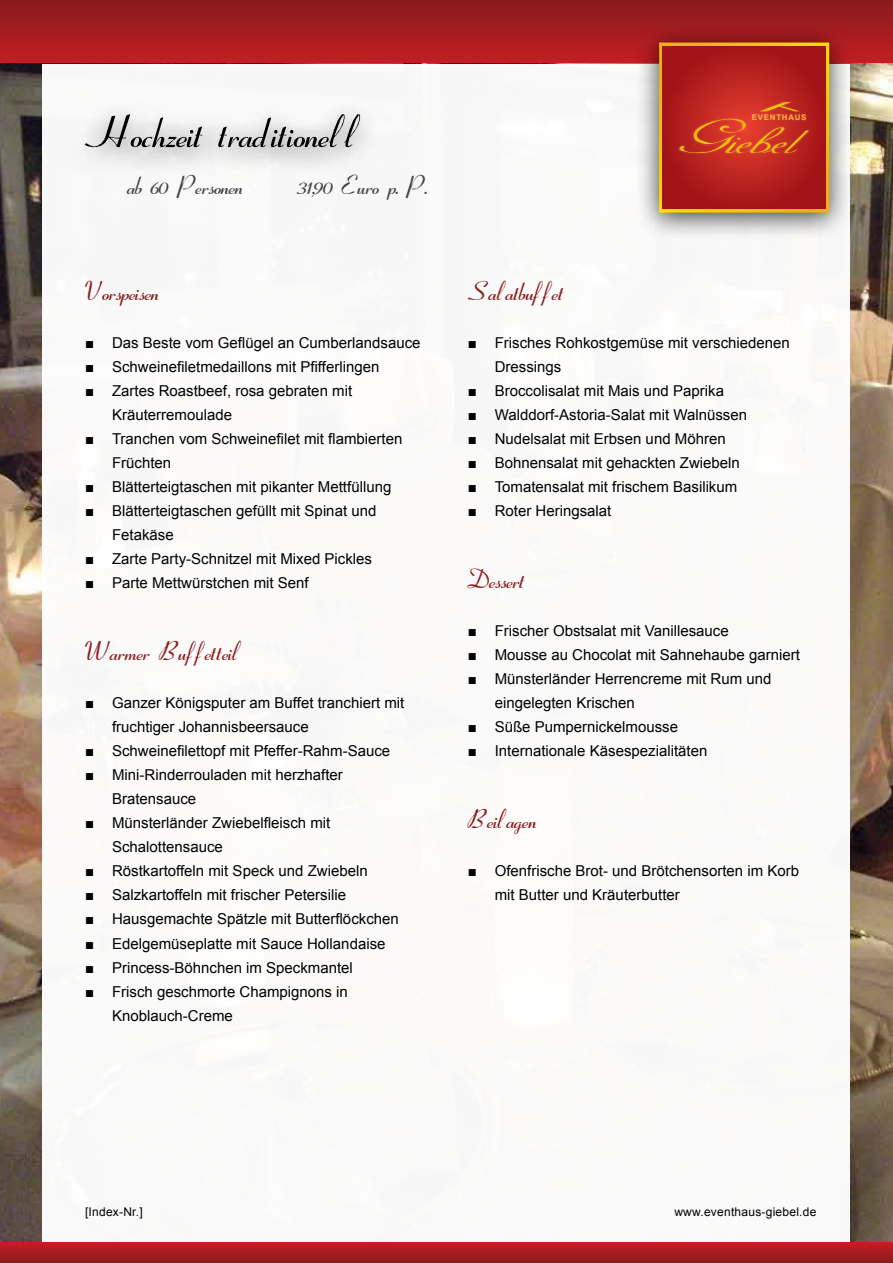
<style>
.page{position:relative;width:893px;height:1263px;background:#fff}
.page>*{position:absolute;margin:0;border:0;box-sizing:border-box;transform-origin:0 0}
.t1{font:italic 600 51px "Coronet";color:#000}
.t2{font:italic 600 30px "Coronet";color:#891a1c}
.t3{font:italic 600 30px "Coronet";color:#414042}
.t4{font:15px/24px "Arial";color:#000}
.t5{font:12px "Arial";letter-spacing:.02em;color:#000}
.t6{font:700 7.8px "Arial";letter-spacing:.1em;color:#fbb040}
</style>
<div class="page">
<div style="left:0;top:0;width:893px;height:64px;background:linear-gradient(to bottom,#891a1d,#c41e23)"></div>
<svg style="left:0;top:1242px;width:893px;height:21px;background:#a81c20"></svg>
<img style="left:0;top:64px;width:893px;height:1178px">
<div style="left:43px;top:64px;width:807px;height:1178px;background:#fff"></div>
<div style="left:635px;top:23px;width:218px;height:217px;background:#000;opacity:.75"></div>
<svg style="left:659px;top:43px;width:170px;height:170px;background:#ba301c"></svg>
<div style="left:65px;top:97px;width:316px;height:78px;background:#000;opacity:.75"></div>
<h1 class="t1" style="left:85px;top:112px;width:277px">Hochzeit traditionell</h1>
<h2 class="t3" style="left:128px;top:174px;width:117px">ab 60 Personen</h2>
<h2 class="t3" style="left:298px;top:174px;width:131px">31,90 Euro p. P.</h2>
<h2 class="t2" style="left:85px;top:280px;width:76px">Vorspeisen</h2>
<p class="t4" style="left:85px;top:331px;width:337px">■ Das Beste vom Geflügel an Cumberlandsauce</p>
<p class="t4" style="left:85px;top:355px;width:296px">■ Schweinefiletmedaillons mit Pfifferlingen</p>
<p class="t4" style="left:112px;top:379px;width:242px;text-indent:-27px">■ Zartes Roastbeef, rosa gebraten mit<br>Kräuterremoulade</p>
<p class="t4" style="left:112px;top:427px;width:292px;text-indent:-27px">■ Tranchen vom Schweinefilet mit flambierten<br>Früchten</p>
<p class="t4" style="left:85px;top:475px;width:308px">■ Blätterteigtaschen mit pikanter Mettfüllung</p>
<p class="t4" style="left:112px;top:499px;width:266px;text-indent:-27px">■ Blätterteigtaschen gefüllt mit Spinat und<br>Fetakäse</p>
<p class="t4" style="left:85px;top:547px;width:289px">■ Zarte Party-Schnitzel mit Mixed Pickles</p>
<p class="t4" style="left:85px;top:571px;width:225px">■ Parte Mettwürstchen mit Senf</p>
<h2 class="t2" style="left:85px;top:640px;width:158px">Warmer Buffetteil</h2>
<p class="t4" style="left:112px;top:691px;width:294px;text-indent:-27px">■ Ganzer Königsputer am Buffet tranchiert mit fruchtiger Johannisbeersauce</p>
<p class="t4" style="left:85px;top:739px;width:307px">■ Schweinefilettopf mit Pfeffer-Rahm-Sauce</p>
<p class="t4" style="left:112px;top:763px;width:232px;text-indent:-27px">■ Mini-Rinderrouladen mit herzhafter<br>Bratensauce</p>
<p class="t4" style="left:112px;top:811px;width:220px;text-indent:-27px">■ Münsterländer Zwiebelfleisch mit<br>Schalottensauce</p>
<p class="t4" style="left:85px;top:859px;width:284px">■ Röstkartoffeln mit Speck und Zwiebeln</p>
<p class="t4" style="left:85px;top:883px;width:262px">■ Salzkartoffeln mit frischer Petersilie</p>
<p class="t4" style="left:85px;top:907px;width:315px">■ Hausgemachte Spätzle mit Butterflöckchen</p>
<p class="t4" style="left:85px;top:931px;width:302px">■ Edelgemüseplatte mit Sauce Hollandaise</p>
<p class="t4" style="left:85px;top:955px;width:269px">■ Princess-Böhnchen im Speckmantel</p>
<p class="t4" style="left:112px;top:979px;width:237px;text-indent:-27px">■ Frisch geschmorte Champignons in<br>Knoblauch-Creme</p>
<p class="t6" style="left:752px;top:112px;width:56px">EVENTHAUS</p>
<h2 class="t2" style="left:468px;top:280px;width:98px">Salatbuffet</h2>
<p class="t4" style="left:495px;top:331px;width:297px;text-indent:-27px">■ Frisches Rohkostgemüse mit verschiedenen<br>Dressings</p>
<p class="t4" style="left:468px;top:379px;width:258px">■ Broccolisalat mit Mais und Paprika</p>
<p class="t4" style="left:468px;top:403px;width:281px">■ Walddorf-Astoria-Salat mit Walnüssen</p>
<p class="t4" style="left:468px;top:427px;width:259px">■ Nudelsalat mit Erbsen und Möhren</p>
<p class="t4" style="left:468px;top:451px;width:274px">■ Bohnensalat mit gehackten Zwiebeln</p>
<p class="t4" style="left:468px;top:475px;width:271px">■ Tomatensalat mit frischem Basilikum</p>
<p class="t4" style="left:468px;top:499px;width:145px">■ Roter Heringsalat</p>
<h2 class="t2" style="left:468px;top:568px;width:59px">Dessert</h2>
<p class="t4" style="left:468px;top:619px;width:262px">■ Frischer Obstsalat mit Vanillesauce</p>
<p class="t4" style="left:468px;top:643px;width:334px">■ Mousse au Chocolat mit Sahnehaube garniert</p>
<p class="t4" style="left:495px;top:667px;width:278px;text-indent:-27px">■ Münsterländer Herrencreme mit Rum und eingelegten Krischen</p>
<p class="t4" style="left:468px;top:715px;width:212px">■ Süße Pumpernickelmousse</p>
<p class="t4" style="left:468px;top:739px;width:241px">■ Internationale Käsespezialitäten</p>
<h2 class="t2" style="left:468px;top:808px;width:70px">Beilagen</h2>
<p class="t4" style="left:495px;top:859px;width:306px;text-indent:-27px">■ Ofenfrische Brot- und Brötchensorten im Korb mit Butter und Kräuterbutter</p>
<p class="t5" style="left:85px;top:1204px;width:59px">[Index-Nr.]</p>
<p class="t5" style="left:674px;top:1204px;width:144px">www.eventhaus-giebel.de</p>
</div>
